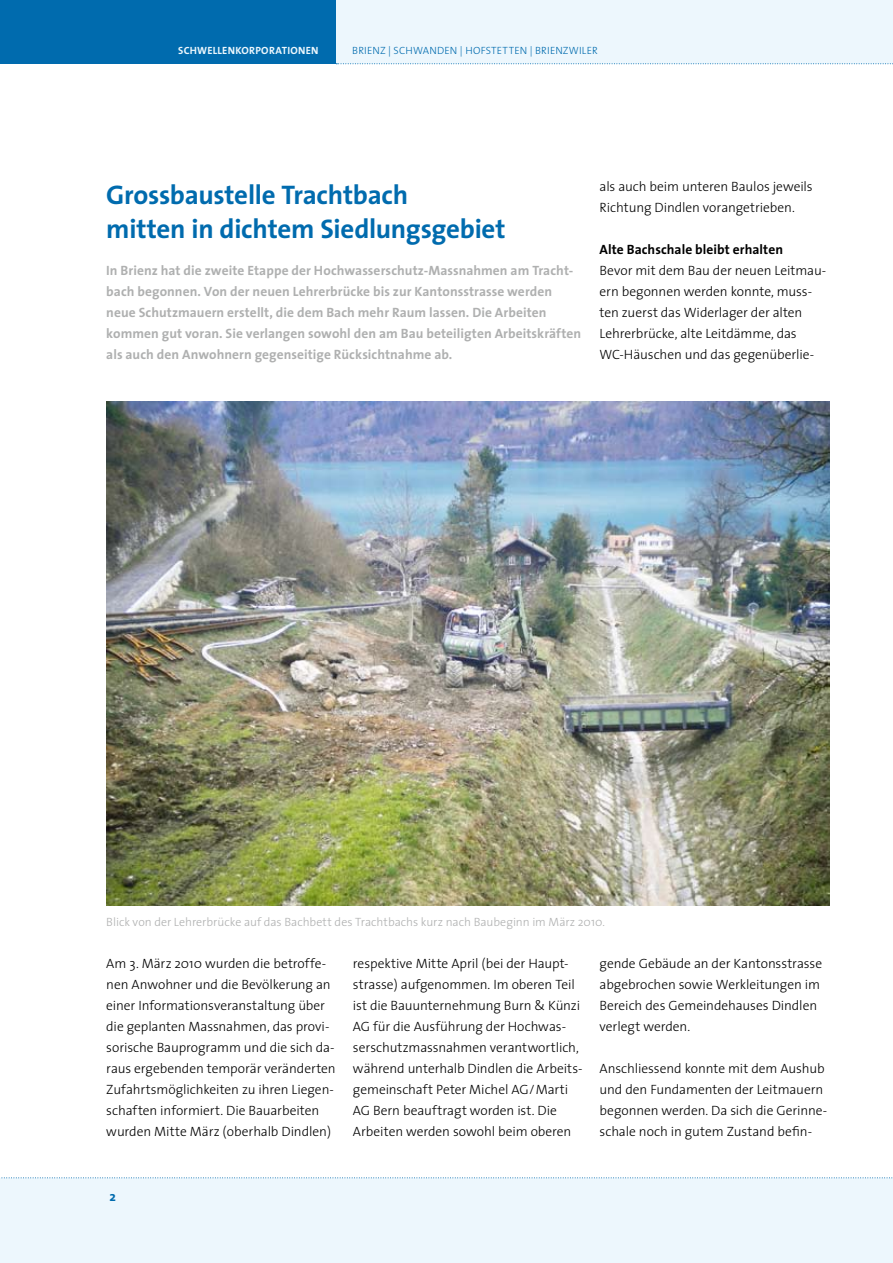
<style>
.page{position:relative;width:893px;height:1263px;background:#fff}
.page>*{position:absolute;margin:0;border:0;box-sizing:border-box;transform-origin:0 0}
.t1{font:700 27px/34.5px "The Sans";letter-spacing:-.01em;color:#006bae}
.t2{font:300 13.5px/21px "The Sans";letter-spacing:-.005em;color:#000}
.t3{font:700 13.5px/21px "The Sans";letter-spacing:.005em;color:#afb0b0}
.t4{font:700 13.5px "The Sans";letter-spacing:.005em;color:#000}
.t5{font:700 13.5px "The Sans";color:#006bae}
.t6{font:300 12px "The Sans";color:#afb0b0}
.t7{font:300 10.5px "The Sans";letter-spacing:.015em;color:#006bae}
.t8{font:700 10.5px "The Sans";letter-spacing:.025em;color:#edf7fd}
</style>
<div class="page">
<div style="left:242px;top:0;width:651px;height:64px;background:#edf7fd"></div>
<div style="left:0;top:0;width:336px;height:64px;background:#006bae"></div>
<svg style="left:336px;top:63px;width:557px;height:1px"></svg>
<div style="left:0;top:1178px;width:893px;height:85px;background:#edf7fd"></div>
<svg style="left:1px;top:1177px;width:892px;height:1px"></svg>
<img style="left:106px;top:401px;width:723px;height:504px">
<p class="t8" style="left:178px;top:41px;width:142px">SCHWELLENKORPORATIONEN</p>
<p class="t7" style="left:352px;top:42px;width:247px">BRIENZ | SCHWANDEN | HOFSTETTEN | BRIENZWILER</p>
<h1 class="t1" style="left:106px;top:177px;width:401px">Grossbaustelle Trachtbach<br>mitten in dichtem Siedlungsgebiet</h1>
<p class="t3" style="left:106px;top:260px;width:476px">In Brienz hat die zweite Etappe der Hochwasserschutz-Massnahmen am Tracht&shy;bach begonnen. Von der neuen Lehrerbrücke bis zur Kantonsstrasse werden neue Schutzmauern erstellt, die dem Bach mehr Raum lassen. Die Arbeiten kommen gut voran. Sie verlangen sowohl den am Bau beteiligten Arbeitskräften als auch den Anwohnern gegenseitige Rücksichtnahme ab.</p>
<p class="t2" style="left:600px;top:176px;width:215px">als auch beim unteren Baulos jeweils<br>Richtung Dindlen vorangetrieben.</p>
<p class="t4" style="left:600px;top:238px;width:185px">Alte Bachschale bleibt erhalten</p>
<p class="t2" style="left:600px;top:260px;width:228px">Bevor mit dem Bau der neuen Leitmau&shy;ern begonnen werden konnte, muss&shy;ten zuerst das Widerlager der alten Lehrerbrücke, alte Leitdämme, das WC-Häuschen und das gegenüberlie-</p>
<p class="t6" style="left:106px;top:912px;width:500px">Blick von der Lehrerbrücke auf das Bachbett des Trachtbachs kurz nach Baubeginn im März 2010.</p>
<p class="t2" style="left:353px;top:953px;width:231px">respektive Mitte April (bei der Haupt&shy;strasse) aufgenommen. Im oberen Teil ist die Bauunternehmung Burn &amp; Künzi AG für die Ausführung der Hochwas&shy;serschutzmassnahmen verantwortlich, während unterhalb Dindlen die Arbeits&shy;gemeinschaft Peter Michel AG/Marti AG Bern beauftragt worden ist. Die Arbeiten werden sowohl beim oberen</p>
<p class="t2" style="left:106px;top:953px;width:231px">Am 3. März 2010 wurden die betroffe&shy;nen Anwohner und die Bevölkerung an einer Informationsveranstaltung über die geplanten Massnahmen, das provi&shy;sorische Bauprogramm und die sich da&shy;raus ergebenden temporär veränderten Zufahrtsmöglichkeiten zu ihren Liegen&shy;schaften informiert. Die Bauarbeiten wurden Mitte März (oberhalb Dindlen)</p>
<p class="t2" style="left:600px;top:953px;width:224px">gende Gebäude an der Kantonsstrasse abgebrochen sowie Werkleitungen im<br>Bereich des Gemeindehauses Dindlen verlegt werden.</p>
<p class="t2" style="left:600px;top:1058px;width:229px">Anschliessend konnte mit dem Aushub und den Fundamenten der Leitmauern begonnen werden. Da sich die Gerinne&shy;schale noch in gutem Zustand befin-</p>
<p class="t5" style="left:109px;top:1185px;width:8px">2</p>
</div>
